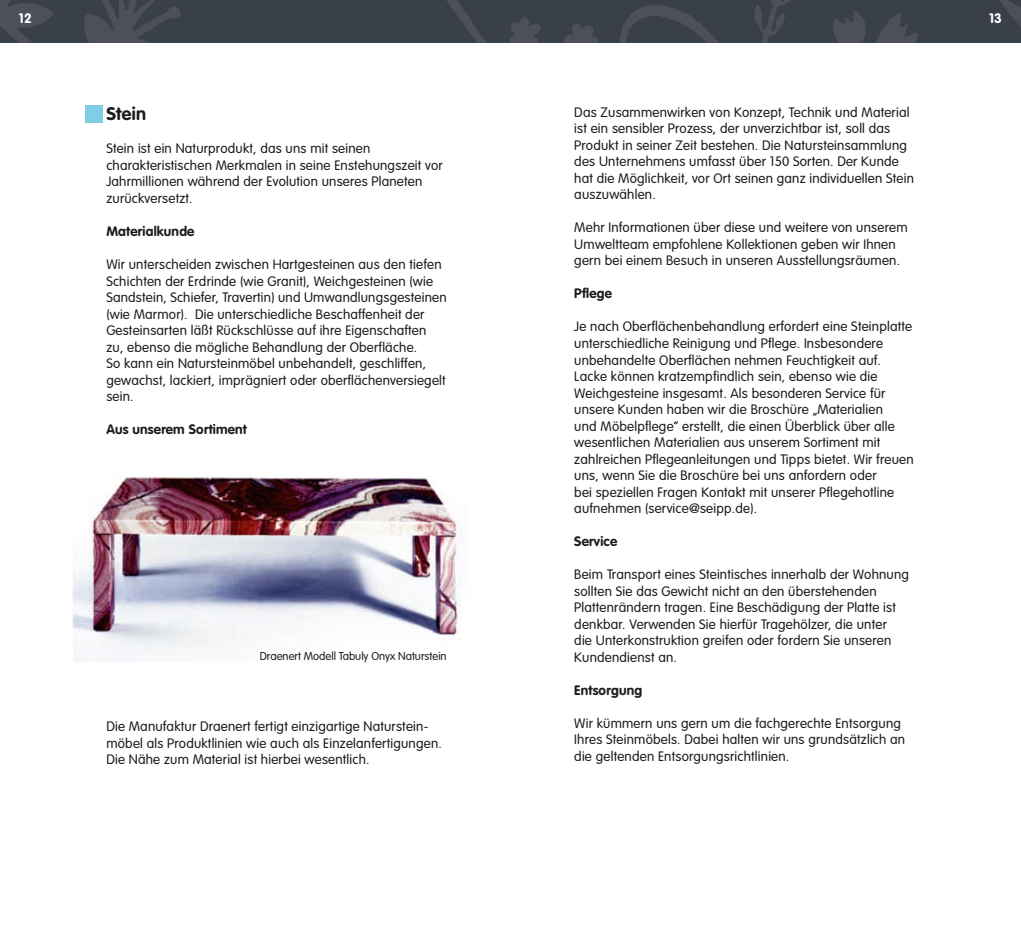
<style>
.page{position:relative;width:1021px;height:936px;background:#fff}
.page>*{position:absolute;margin:0;border:0;box-sizing:border-box;transform-origin:0 0}
.t1{font:700 18px "VAG Rounded";letter-spacing:.015em;color:#1b1c20}
.t2{font:300 13.5px/16.5px "VAG Rounded";letter-spacing:.015em;color:#1b1c20}
.t3{font:700 13.5px "VAG Rounded";letter-spacing:.015em;color:#1b1c20}
.t4{font:700 13.5px "VAG Rounded";color:#fff}
.t5{font:300 11.25px "VAG Rounded";color:#1b1c20}
</style>
<div class="page">
<img style="left:0;top:0;width:1020px;height:43px">
<img style="left:72px;top:477px;width:390px;height:184px">
<div style="left:85px;top:105px;width:17px;height:17px;background:#80cee6"></div>
<p class="t4" style="left:19px;top:11px;width:14px">12</p>
<p class="t4" style="left:989px;top:11px;width:14px">13</p>
<h1 class="t1" style="left:106px;top:103px;width:41px">Stein</h1>
<p class="t2" style="left:106px;top:140px;width:338px">Stein ist ein Naturprodukt, das uns mit seinen charakteristischen Merkmalen in seine Enstehungszeit vor Jahrmillionen während der Evolution unseres Planeten zurückversetzt.</p>
<p class="t3" style="left:106px;top:223px;width:90px">Materialkunde</p>
<p class="t2" style="left:106px;top:256px;width:342px">Wir unterscheiden zwischen Hartgesteinen aus den tiefen Schichten der Erdrinde (wie Granit), Weichgesteinen (wie Sandstein, Schiefer, Travertin) und Umwandlungsgesteinen (wie Marmor). Die unterschiedliche Beschaffenheit der Gesteinsarten läßt Rückschlüsse auf ihre Eigenschaften zu, ebenso die mögliche Behandlung der Oberfläche.<br>So kann ein Natursteinmöbel unbehandelt, geschliffen, gewachst, lackiert, imprägniert oder oberflächenversiegelt sein.</p>
<p class="t3" style="left:106px;top:421px;width:142px">Aus unserem Sortiment</p>
<p class="t5" style="left:260px;top:649px;width:188px">Draenert Modell Tabuly Onyx Naturstein</p>
<p class="t2" style="left:106px;top:718px;width:337px">Die Manufaktur Draenert fertigt einzigartige Naturstein&shy;möbel als Produktlinien wie auch als Einzelanfertigungen.<br>Die Nähe zum Material ist hierbei wesentlich.</p>
<p class="t2" style="left:574px;top:104px;width:341px">Das Zusammenwirken von Konzept, Technik und Material ist ein sensibler Prozess, der unverzichtbar ist, soll das Produkt in seiner Zeit bestehen. Die Natursteinsammlung des Unternehmens umfasst über 150 Sorten. Der Kunde hat die Möglichkeit, vor Ort seinen ganz individuellen Stein auszuwählen.</p>
<p class="t2" style="left:574px;top:219px;width:335px">Mehr Informationen über diese und weitere von unserem<br>Umweltteam empfohlene Kollektionen geben wir Ihnen gern bei einem Besuch in unseren Ausstellungsräumen.</p>
<p class="t3" style="left:574px;top:286px;width:39px">Pflege</p>
<p class="t2" style="left:574px;top:318px;width:341px">Je nach Oberflächenbehandlung erfordert eine Steinplatte unterschiedliche Reinigung und Pflege. Insbesondere unbehandelte Oberflächen nehmen Feuchtigkeit auf.<br>Lacke können kratzempfindlich sein, ebenso wie die Weichgesteine insgesamt. Als besonderen Service für unsere Kunden haben wir die Broschüre „Materialien<br>und Möbelpflege“ erstellt, die einen Überblick über alle wesentlichen Materialien aus unserem Sortiment mit zahlreichen Pflegeanleitungen und Tipps bietet. Wir freuen uns, wenn Sie die Broschüre bei uns anfordern oder<br>bei speziellen Fragen Kontakt mit unserer Pflegehotline aufnehmen (service@seipp.de).</p>
<p class="t3" style="left:574px;top:533px;width:44px">Service</p>
<p class="t2" style="left:574px;top:566px;width:336px">Beim Transport eines Steintisches innerhalb der Wohnung sollten Sie das Gewicht nicht an den überstehenden Plattenrändern tragen. Eine Beschädigung der Platte ist denkbar. Verwenden Sie hierfür Tragehölzer, die unter<br>die Unterkonstruktion greifen oder fordern Sie unseren Kundendienst an.</p>
<p class="t3" style="left:574px;top:682px;width:69px">Entsorgung</p>
<p class="t2" style="left:574px;top:714px;width:332px">Wir kümmern uns gern um die fachgerechte Entsorgung<br>Ihres Steinmöbels. Dabei halten wir uns grundsätzlich an die geltenden Entsorgungsrichtlinien.</p>
</div>
